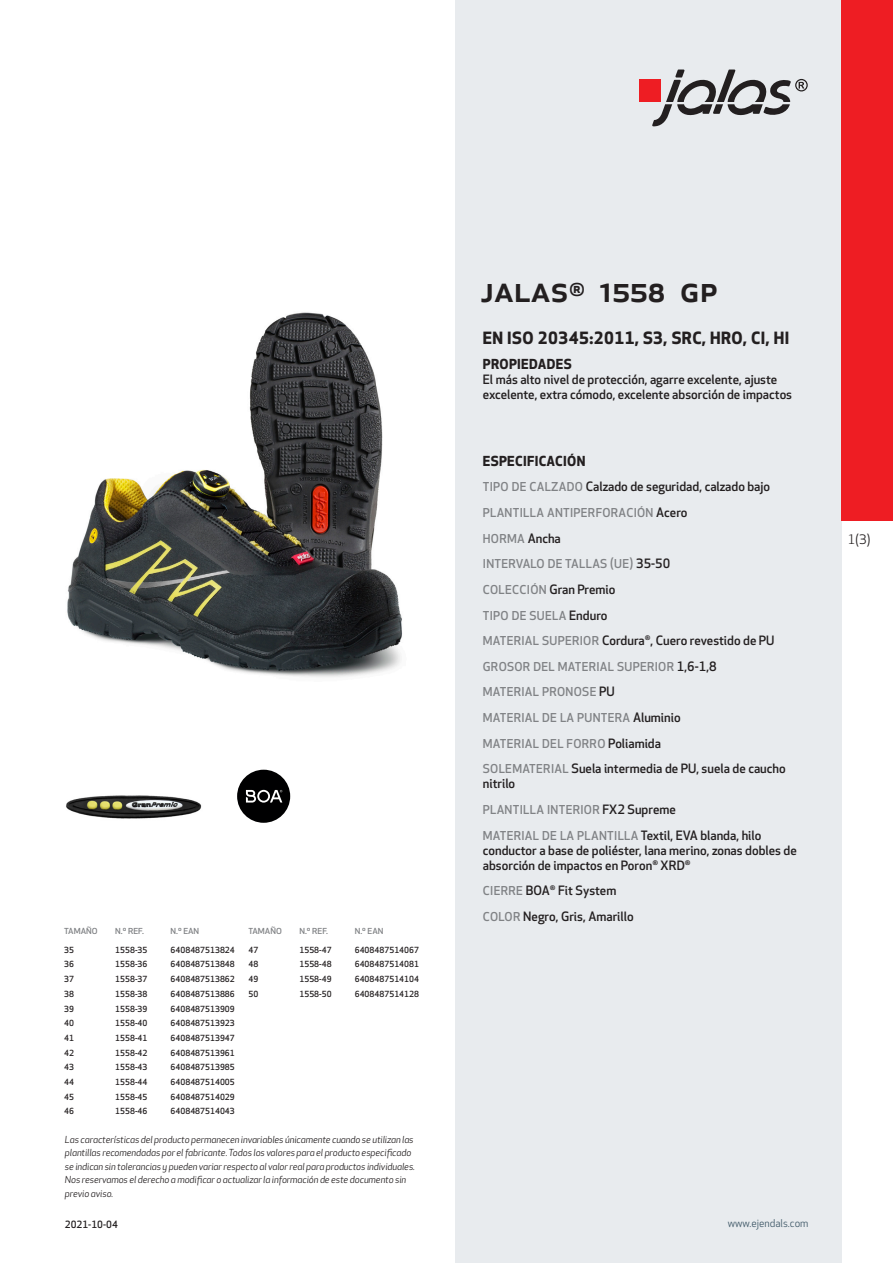
<style>
.page{position:relative;width:893px;height:1263px;background:#fff}
.page>*{position:absolute;margin:0;border:0;box-sizing:border-box;transform-origin:0 0}
.prodname{font:500 36px "Apex New";color:#231f20}
.Funktion_body{font:700 16.5px "Apex New";letter-spacing:.025em;color:#231f20}
.Funktion_body-2{font:700 13.5px "Apex New";letter-spacing:.025em;color:#231f20}
.t1{font:12.75px "Apex New";color:#231f20}
.Funktion_body-3{font:500 12.6px/15px "Apex New";color:#231f20}
.Funktion_body-4{font:500 12px "Apex New";letter-spacing:.025em;color:#808285}
.t2{font:10.5px "Apex New";color:#405968}
.t3{font:500 9.75px "Apex New";color:#231f20}
.t4{font:italic 9.45px/13.5px "Apex New";letter-spacing:-.01em;color:#231f20}
.ArticleTable_body{font:500 8.25px "Apex New";color:#231f20}
.ArticeTable_header{font:500 8.1px "Apex New";color:#808285;scale:1.06 1}
.s1{font-size:12px;color:#808285}
.s2{font-size:12.6px;color:#231f20}
</style>
<div class="page">
<div style="left:455px;top:0;width:387px;height:1263px;background:#e8ebee"></div>
<div style="left:639px;top:80px;width:22px;height:22px;background:#ee1d23"></div>
<svg style="left:652px;top:70px;width:156px;height:56px"></svg>
<div style="left:842px;top:0;width:51px;height:520px;background:#ee1d23"></div>
<img style="left:67px;top:312px;width:336px;height:365px">
<img style="left:66px;top:795px;width:136px;height:24px">
<div style="left:237px;top:770px;width:53px;height:53px;background:#000001;border-radius:50%"></div>
<svg style="left:246px;top:790px;width:36px;height:12px"></svg>
<p class="ArticeTable_header" style="left:64px;top:925px;width:33px">TAMAÑO</p>
<p class="ArticeTable_header" style="left:115px;top:925px;width:29px">N.º REF.</p>
<p class="ArticeTable_header" style="left:171px;top:925px;width:29px">N.º EAN</p>
<p class="ArticleTable_body" style="left:64px;top:944px;width:11px">35</p>
<p class="ArticleTable_body" style="left:115px;top:944px;width:34px">1558-35</p>
<p class="ArticleTable_body" style="left:171px;top:944px;width:66px">6408487513824</p>
<p class="ArticleTable_body" style="left:64px;top:959px;width:11px">36</p>
<p class="ArticleTable_body" style="left:115px;top:959px;width:34px">1558-36</p>
<p class="ArticleTable_body" style="left:171px;top:959px;width:66px">6408487513848</p>
<p class="ArticleTable_body" style="left:64px;top:973px;width:11px">37</p>
<p class="ArticleTable_body" style="left:115px;top:973px;width:34px">1558-37</p>
<p class="ArticleTable_body" style="left:171px;top:973px;width:66px">6408487513862</p>
<p class="ArticleTable_body" style="left:64px;top:988px;width:11px">38</p>
<p class="ArticleTable_body" style="left:115px;top:988px;width:34px">1558-38</p>
<p class="ArticleTable_body" style="left:171px;top:988px;width:66px">6408487513886</p>
<p class="ArticleTable_body" style="left:64px;top:1003px;width:11px">39</p>
<p class="ArticleTable_body" style="left:115px;top:1003px;width:34px">1558-39</p>
<p class="ArticleTable_body" style="left:171px;top:1003px;width:66px">6408487513909</p>
<p class="ArticleTable_body" style="left:64px;top:1018px;width:11px">40</p>
<p class="ArticleTable_body" style="left:115px;top:1018px;width:34px">1558-40</p>
<p class="ArticleTable_body" style="left:171px;top:1018px;width:66px">6408487513923</p>
<p class="ArticleTable_body" style="left:64px;top:1032px;width:11px">41</p>
<p class="ArticleTable_body" style="left:115px;top:1032px;width:34px">1558-41</p>
<p class="ArticleTable_body" style="left:171px;top:1032px;width:66px">6408487513947</p>
<p class="ArticleTable_body" style="left:64px;top:1047px;width:11px">42</p>
<p class="ArticleTable_body" style="left:115px;top:1047px;width:34px">1558-42</p>
<p class="ArticleTable_body" style="left:171px;top:1047px;width:66px">6408487513961</p>
<p class="ArticleTable_body" style="left:64px;top:1062px;width:11px">43</p>
<p class="ArticleTable_body" style="left:115px;top:1062px;width:34px">1558-43</p>
<p class="ArticleTable_body" style="left:171px;top:1062px;width:66px">6408487513985</p>
<p class="ArticleTable_body" style="left:64px;top:1076px;width:11px">44</p>
<p class="ArticleTable_body" style="left:115px;top:1076px;width:34px">1558-44</p>
<p class="ArticleTable_body" style="left:171px;top:1076px;width:66px">6408487514005</p>
<p class="ArticleTable_body" style="left:64px;top:1091px;width:11px">45</p>
<p class="ArticleTable_body" style="left:115px;top:1091px;width:34px">1558-45</p>
<p class="ArticleTable_body" style="left:171px;top:1091px;width:66px">6408487514029</p>
<p class="ArticleTable_body" style="left:64px;top:1106px;width:11px">46</p>
<p class="ArticleTable_body" style="left:115px;top:1106px;width:34px">1558-46</p>
<p class="ArticleTable_body" style="left:171px;top:1106px;width:66px">6408487514043</p>
<p class="ArticeTable_header" style="left:248px;top:925px;width:33px">TAMAÑO</p>
<p class="ArticeTable_header" style="left:299px;top:925px;width:29px">N.º REF.</p>
<p class="ArticeTable_header" style="left:355px;top:925px;width:29px">N.º EAN</p>
<p class="ArticleTable_body" style="left:248px;top:944px;width:11px">47</p>
<p class="ArticleTable_body" style="left:299px;top:944px;width:34px">1558-47</p>
<p class="ArticleTable_body" style="left:355px;top:944px;width:66px">6408487514067</p>
<p class="ArticleTable_body" style="left:248px;top:959px;width:11px">48</p>
<p class="ArticleTable_body" style="left:299px;top:959px;width:34px">1558-48</p>
<p class="ArticleTable_body" style="left:355px;top:959px;width:66px">6408487514081</p>
<p class="ArticleTable_body" style="left:248px;top:973px;width:11px">49</p>
<p class="ArticleTable_body" style="left:299px;top:973px;width:34px">1558-49</p>
<p class="ArticleTable_body" style="left:355px;top:973px;width:66px">6408487514104</p>
<p class="ArticleTable_body" style="left:248px;top:988px;width:11px">50</p>
<p class="ArticleTable_body" style="left:299px;top:988px;width:34px">1558-50</p>
<p class="ArticleTable_body" style="left:355px;top:988px;width:66px">6408487514128</p>
<p class="t4" style="left:65px;top:1132px;width:352px">Las características del producto permanecen invariables únicamente cuando se utilizan las plantillas recomendadas por el fabricante. Todos los valores para el producto especificado se indican sin tolerancias y pueden variar respecto al valor real para productos individuales.<br>Nos reservamos el derecho a modificar o actualizar la información de este documento sin previo aviso.</p>
<p class="t3" style="left:65px;top:1218px;width:54px">2021-10-04</p>
<p class="prodname" style="left:480px;top:265px;width:239px">JALAS<sup>®</sup> 1558 GP</p>
<p class="Funktion_body" style="left:483px;top:326px;width:308px">EN ISO 20345:2011, S3, SRC, HRO, CI, HI</p>
<p class="Funktion_body-2" style="left:483px;top:355px;width:90px">PROPIEDADES</p>
<p class="Funktion_body-3" style="left:483px;top:372px;width:311px">El más alto nivel de protección, agarre excelente, ajuste excelente, extra cómodo, excelente absorción de impactos</p>
<p class="Funktion_body-2" style="left:483px;top:451px;width:104px">ESPECIFICACIÓN</p>
<p class="Funktion_body-3" style="left:483px;top:479px;width:289px"><span class="s1">TIPO DE CALZADO</span> Calzado de seguridad, calzado bajo</p>
<p class="Funktion_body-4" style="left:483px;top:505px;width:206px">PLANTILLA ANTIPERFORACIÓN <span class="s2">Acero</span></p>
<p class="Funktion_body-4" style="left:483px;top:530px;width:79px">HORMA <span class="s2">Ancha</span></p>
<p class="Funktion_body-4" style="left:483px;top:556px;width:189px">INTERVALO DE TALLAS (UE) <span class="s2">35-50</span></p>
<p class="Funktion_body-3" style="left:483px;top:582px;width:134px"><span class="s1">COLECCIÓN</span> Gran Premio</p>
<p class="Funktion_body-4" style="left:483px;top:607px;width:126px">TIPO DE SUELA <span class="s2">Enduro</span></p>
<p class="Funktion_body-3" style="left:483px;top:633px;width:293px"><span class="s1">MATERIAL SUPERIOR</span> Cordura<sup>®</sup>, Cuero revestido de PU</p>
<p class="Funktion_body-4" style="left:483px;top:658px;width:235px">GROSOR DEL MATERIAL SUPERIOR <span class="s2">1,6-1,8</span></p>
<p class="Funktion_body-4" style="left:483px;top:684px;width:133px">MATERIAL PRONOSE <span class="s2">PU</span></p>
<p class="Funktion_body-4" style="left:483px;top:710px;width:199px">MATERIAL DE LA PUNTERA <span class="s2">Aluminio</span></p>
<p class="Funktion_body-4" style="left:483px;top:735px;width:180px">MATERIAL DEL FORRO <span class="s2">Poliamida</span></p>
<p class="Funktion_body-3" style="left:483px;top:761px;width:304px"><span class="s1">SOLEMATERIAL</span> Suela intermedia de PU, suela de caucho nitrilo</p>
<p class="Funktion_body-4" style="left:483px;top:801px;width:195px">PLANTILLA INTERIOR <span class="s2">FX2 Supreme</span></p>
<p class="Funktion_body-4" style="left:483px;top:827px;width:280px">MATERIAL DE LA PLANTILLA <span class="s2">Textil, EVA blanda, hilo</span></p>
<p class="Funktion_body-3" style="left:483px;top:842px;width:315px">conductor a base de poliéster, lana merino, zonas dobles de absorción de impactos en Poron<sup>®</sup> XRD<sup>®</sup></p>
<p class="Funktion_body-3" style="left:483px;top:883px;width:135px"><span class="s1">CIERRE</span> BOA<sup>®</sup> Fit System</p>
<p class="Funktion_body-3" style="left:483px;top:908px;width:152px"><span class="s1">COLOR</span> Negro, Gris, Amarillo</p>
<p class="t1" style="left:848px;top:531px;width:24px">1(3)</p>
<p class="t2" style="left:728px;top:1217px;width:82px">www.ejendals.com</p>
</div>
